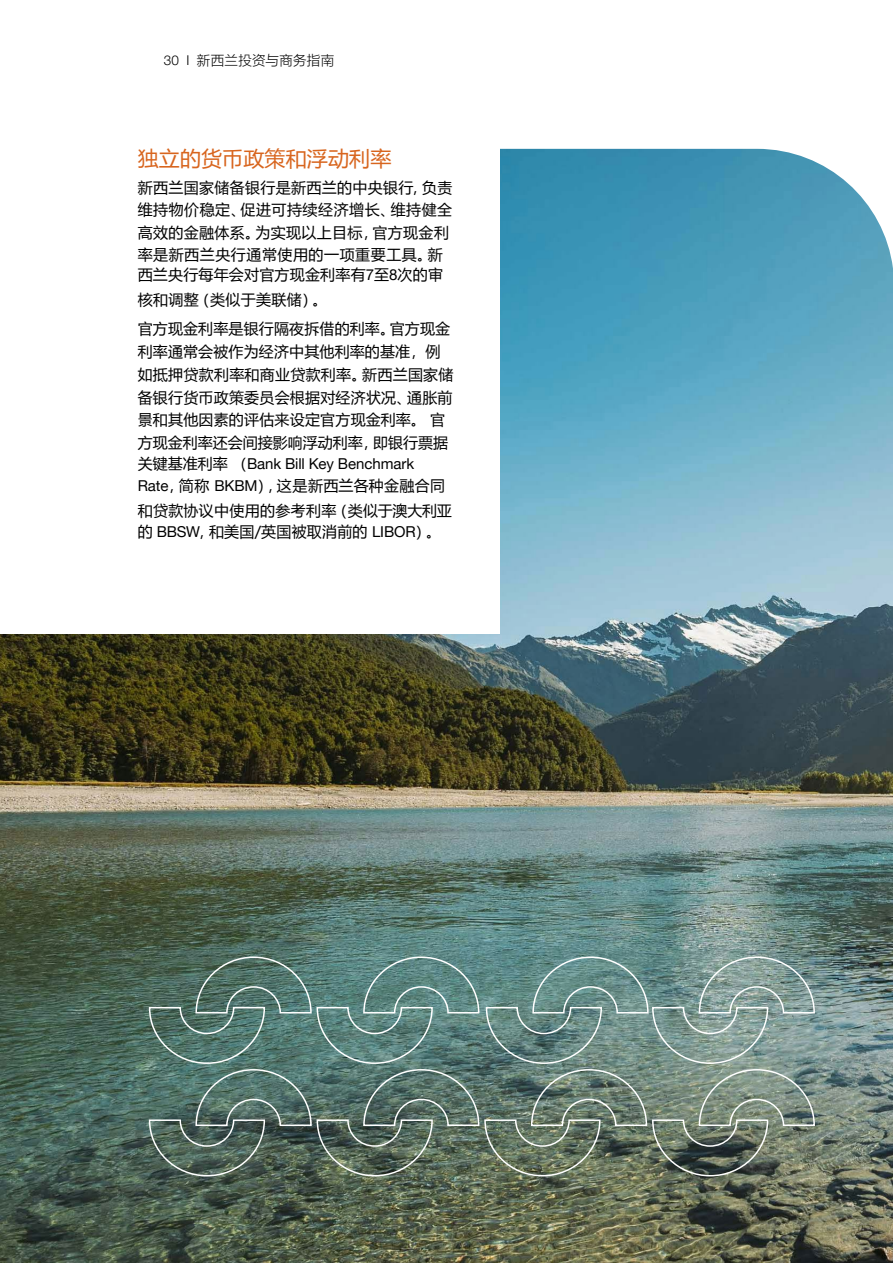
<style>
.page{position:relative;width:893px;height:1263px;background:#fff}
.page>*{position:absolute;margin:0;border:0;box-sizing:border-box;transform-origin:0 0}
.t1{font:21px "Microsoft Ya Hei";letter-spacing:.005em;color:#d8651e}
.t2{font:15px/22.6px "Microsoft Ya Hei";letter-spacing:.015em;color:#000}
.t3{font:15px/22.5px "Microsoft Ya Hei";letter-spacing:.035em;color:#000}
.t4{font:15px "Helvetica Neue LT Pro";letter-spacing:-.005em;color:#000}
.t5{font:300 13.5px "Microsoft Ya Hei";letter-spacing:.025em;color:#000}
.s1{font-family:"Helvetica Neue LT Pro"}
.s2{font-family:"Microsoft Ya Hei"}
</style>
<div class="page">
<img style="left:0;top:149px;width:893px;height:1114px">
<div style="left:0;top:123px;width:500px;height:511px;background:#fff"></div>
<svg style="left:148px;top:956px;width:668px;height:221px;background:#69827a"></svg>
<p class="t5" style="left:164px;top:51px;width:172px"><span class="s1">30 I</span> 新西兰投资与商务指南</p>
<h1 class="t1" style="left:138px;top:144px;width:255px">独立的货币政策和浮动利率</h1>
<p class="t3" style="left:138px;top:175px;width:316px">新西兰国家储备银行是新西兰的中央银行，负责维持物价稳定、促进可持续经济增长、维持健全高效的金融体系。为实现以上目标，官方现金利率是新西兰央行通常使用的一项重要工具。新</p>
<p class="t2" style="left:138px;top:262px;width:307px;line-height:24.6px">西兰央行每年会对官方现金利率有<span class="s1">7</span>至<span class="s1">8</span>次的审核和调整（类似于美联储）。</p>
<p class="t2" style="left:138px;top:317px;width:317px">官方现金利率是银行隔夜拆借的利率。官方现金利率通常会被作为经济中其他利率的基准，例如抵押贷款利率和商业贷款利率。新西兰国家储备银行货币政策委员会根据对经济状况、通胀前景和其他因素的评估来设定官方现金利率。 官方现金利率还会间接影响浮动利率，即银行票据</p>
<p class="t4" style="left:138px;top:454px;width:278px"><span class="s2">关键基准利率 （</span>Bank Bill Key Benchmark</p>
<p class="t2" style="left:138px;top:473px;width:316px;line-height:24.8px"><span class="s1">Rate</span>，简称 <span class="s1">BKBM</span>），这是新西兰各种金融合同和贷款协议中使用的参考利率（类似于澳大利亚</p>
<p class="t2" style="left:138px;top:519px;width:305px">的 <span class="s1">BBSW</span>，和美国/英国被取消前的 <span class="s1">LIBOR</span>）。</p>
</div>
